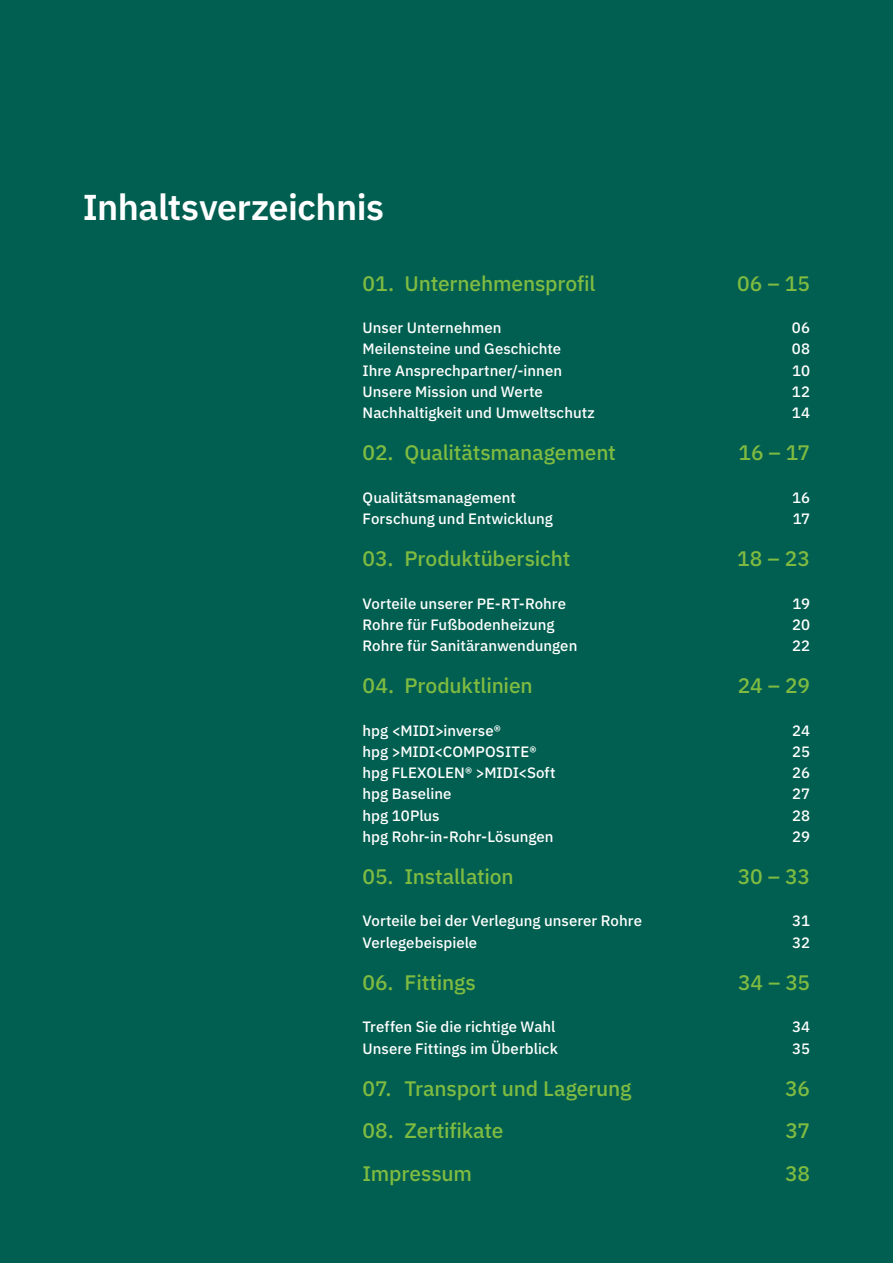
<style>
.page{position:relative;width:893px;height:1263px;background:#005f50}
.page>*{position:absolute;margin:0;border:0;box-sizing:border-box;transform-origin:0 0}
.Head_product{font:600 36px "IBM Plex Sans";letter-spacing:-.015em;color:#fff}
.Grid_align{font:500 21px "IBM Plex Sans";letter-spacing:-.01em;color:#80bb41}
.Grid_align-2{font:500 15px "IBM Plex Sans";color:#fff}
</style>
<div class="page">
<p class="Head_product" style="left:83px;top:179px;width:303px">Inhaltsverzeichnis</p>
<p class="Grid_align" style="left:363px;top:267px;width:234px">01. Unternehmensprofil</p>
<p class="Grid_align" style="left:737px;top:267px;width:74px">06 – 15</p>
<p class="Grid_align-2" style="left:363px;top:316px;width:140px">Unser Unternehmen</p>
<p class="Grid_align-2" style="left:792px;top:316px;width:20px">06</p>
<p class="Grid_align-2" style="left:363px;top:337px;width:200px">Meilensteine und Geschichte</p>
<p class="Grid_align-2" style="left:792px;top:337px;width:20px">08</p>
<p class="Grid_align-2" style="left:363px;top:359px;width:201px">Ihre Ansprechpartner/-innen</p>
<p class="Grid_align-2" style="left:792px;top:359px;width:19px">10</p>
<p class="Grid_align-2" style="left:363px;top:380px;width:182px">Unsere Mission und Werte</p>
<p class="Grid_align-2" style="left:792px;top:380px;width:20px">12</p>
<p class="Grid_align-2" style="left:363px;top:401px;width:234px">Nachhaltigkeit und Umweltschutz</p>
<p class="Grid_align-2" style="left:792px;top:401px;width:20px">14</p>
<p class="Grid_align" style="left:363px;top:437px;width:255px">02. Qualitätsmanagement</p>
<p class="Grid_align" style="left:739px;top:437px;width:73px">16 – 17</p>
<p class="Grid_align-2" style="left:363px;top:486px;width:155px">Qualitätsmanagement</p>
<p class="Grid_align-2" style="left:792px;top:486px;width:20px">16</p>
<p class="Grid_align-2" style="left:363px;top:507px;width:192px">Forschung und Entwicklung</p>
<p class="Grid_align-2" style="left:793px;top:507px;width:19px">17</p>
<p class="Grid_align" style="left:363px;top:542px;width:209px">03. Produktübersicht</p>
<p class="Grid_align" style="left:737px;top:542px;width:74px">18 – 23</p>
<p class="Grid_align-2" style="left:363px;top:592px;width:205px">Vorteile unserer PE-RT-Rohre</p>
<p class="Grid_align-2" style="left:792px;top:592px;width:19px">19</p>
<p class="Grid_align-2" style="left:363px;top:613px;width:193px">Rohre für Fußbodenheizung</p>
<p class="Grid_align-2" style="left:792px;top:613px;width:19px">20</p>
<p class="Grid_align-2" style="left:363px;top:634px;width:216px">Rohre für Sanitäranwendungen</p>
<p class="Grid_align-2" style="left:792px;top:634px;width:20px">22</p>
<p class="Grid_align" style="left:363px;top:670px;width:172px">04. Produktlinien</p>
<p class="Grid_align" style="left:738px;top:670px;width:74px">24 – 29</p>
<p class="Grid_align-2" style="left:363px;top:719px;width:140px">hpg &lt;MIDI&gt;inverse®</p>
<p class="Grid_align-2" style="left:792px;top:719px;width:20px">24</p>
<p class="Grid_align-2" style="left:363px;top:740px;width:175px">hpg &gt;MIDI&lt;COMPOSITE®</p>
<p class="Grid_align-2" style="left:792px;top:740px;width:20px">25</p>
<p class="Grid_align-2" style="left:363px;top:761px;width:195px">hpg FLEXOLEN® &gt;MIDI&lt;Soft</p>
<p class="Grid_align-2" style="left:792px;top:761px;width:19px">26</p>
<p class="Grid_align-2" style="left:363px;top:782px;width:90px">hpg Baseline</p>
<p class="Grid_align-2" style="left:792px;top:782px;width:19px">27</p>
<p class="Grid_align-2" style="left:363px;top:803px;width:79px">hpg 10Plus</p>
<p class="Grid_align-2" style="left:792px;top:803px;width:20px">28</p>
<p class="Grid_align-2" style="left:363px;top:825px;width:192px">hpg Rohr-in-Rohr-Lösungen</p>
<p class="Grid_align-2" style="left:792px;top:825px;width:19px">29</p>
<p class="Grid_align" style="left:363px;top:860px;width:153px">05. Installation</p>
<p class="Grid_align" style="left:738px;top:860px;width:74px">30 – 33</p>
<p class="Grid_align-2" style="left:363px;top:909px;width:281px">Vorteile bei der Verlegung unserer Rohre</p>
<p class="Grid_align-2" style="left:792px;top:909px;width:19px">31</p>
<p class="Grid_align-2" style="left:363px;top:931px;width:116px">Verlegebeispiele</p>
<p class="Grid_align-2" style="left:792px;top:931px;width:19px">32</p>
<p class="Grid_align" style="left:363px;top:966px;width:115px">06. Fittings</p>
<p class="Grid_align" style="left:738px;top:966px;width:74px">34 – 35</p>
<p class="Grid_align-2" style="left:363px;top:1015px;width:194px">Treffen Sie die richtige Wahl</p>
<p class="Grid_align-2" style="left:792px;top:1015px;width:20px">34</p>
<p class="Grid_align-2" style="left:363px;top:1036px;width:197px">Unsere Fittings im Überblick</p>
<p class="Grid_align-2" style="left:792px;top:1036px;width:19px">35</p>
<p class="Grid_align" style="left:363px;top:1072px;width:270px">07. Transport und Lagerung</p>
<p class="Grid_align" style="left:785px;top:1072px;width:26px">36</p>
<p class="Grid_align" style="left:363px;top:1114px;width:142px">08. Zertifikate</p>
<p class="Grid_align" style="left:785px;top:1114px;width:26px">37</p>
<p class="Grid_align" style="left:363px;top:1157px;width:111px">Impressum</p>
<p class="Grid_align" style="left:785px;top:1157px;width:26px">38</p>
</div>
